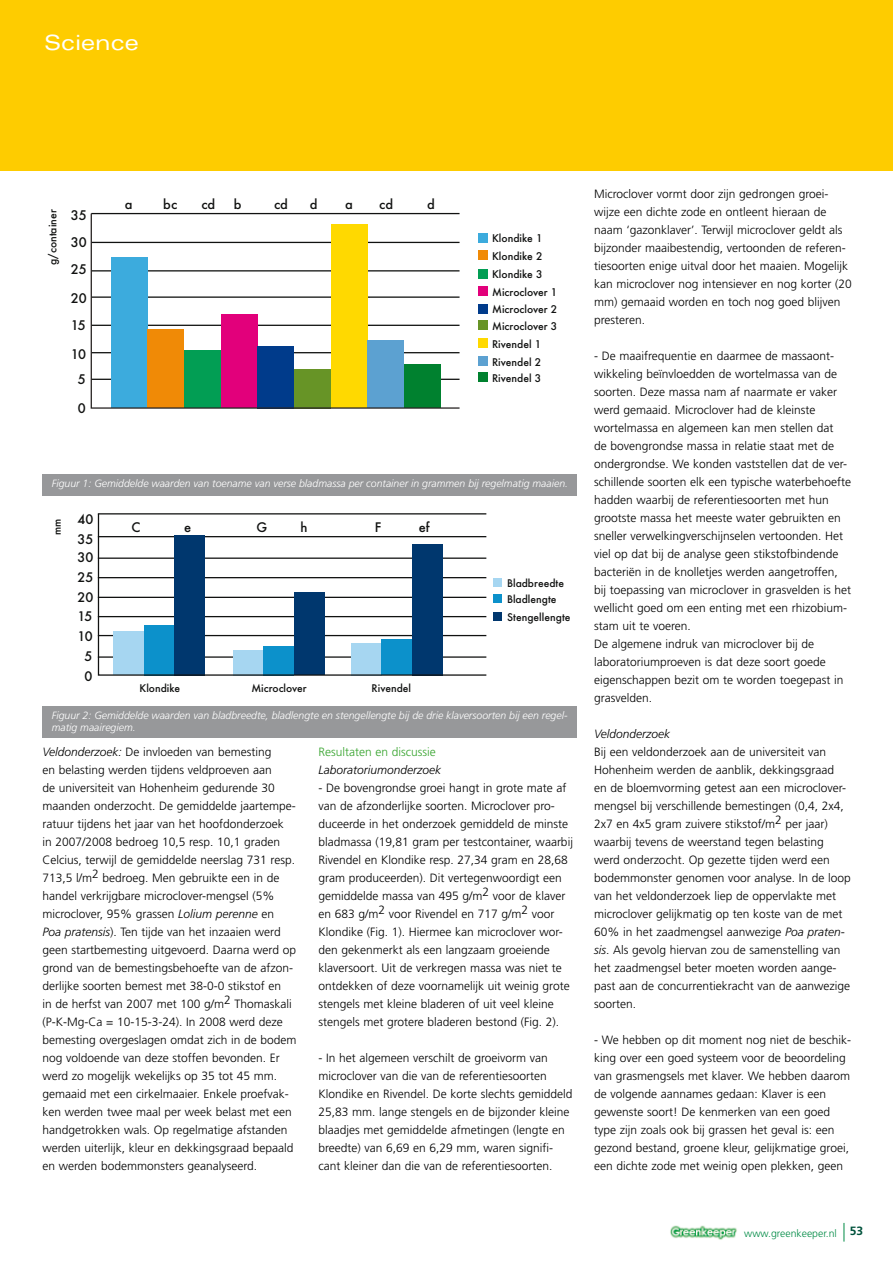
<style>
.page{position:relative;width:893px;height:1263px;background:#fff}
.page>*{position:absolute;margin:0;border:0;box-sizing:border-box;transform-origin:0 0}
.t1{font:expanded 21px "Univers";color:#fff}
.t2{font:500 12.9px "Futura";color:#111211}
.t3{font:300 12px/18px "Frutiger";color:#000}
.t4{font:italic 300 12px "Frutiger";color:#000}
.t5{font:300 12px "Frutiger";color:#35a32c}
.t6{font:italic 300 10.5px/12.6px "Frutiger";color:#fff}
.t7{font:300 10.5px "Frutiger";color:#008b45}
.t8{font:500 10.35px/17px "Futura";color:#111211}
.t9{font:500 10.2px/17.2px "Futura";color:#111211}
.s1{font-style:italic}
.s2{font-weight:700;font-size:12px;color:#00523c}
</style>
<div class="page">
<svg style="left:844px;top:1223px;width:1px;height:18px"></svg>
<img style="left:670px;top:1225px;width:67px;height:15px">
<div style="left:0;top:0;width:893px;height:170px;background:#fecc00"></div>
<svg style="left:90px;top:212px;width:370px;height:197px"></svg>
<div style="left:478px;top:233px;width:9px;height:9px;background:#3cabdd"></div>
<div style="left:478px;top:251px;width:9px;height:9px;background:#f08a06"></div>
<div style="left:478px;top:269px;width:9px;height:9px;background:#029e54"></div>
<div style="left:478px;top:287px;width:9px;height:9px;background:#e2007b"></div>
<div style="left:478px;top:304px;width:9px;height:9px;background:#003b8b"></div>
<div style="left:478px;top:321px;width:9px;height:9px;background:#679426"></div>
<div style="left:478px;top:339px;width:9px;height:9px;background:#ffd900"></div>
<div style="left:478px;top:357px;width:9px;height:9px;background:#5ca1d1"></div>
<div style="left:478px;top:372px;width:9px;height:10px;background:#00812f"></div>
<div style="left:493px;top:578px;width:9px;height:9px;background:#a6d6f1"></div>
<div style="left:493px;top:594px;width:9px;height:9px;background:#0c91cb"></div>
<div style="left:493px;top:612px;width:9px;height:9px;background:#00376e"></div>
<svg style="left:97px;top:513px;width:390px;height:163px"></svg>
<div style="left:43px;top:474px;width:534px;height:21px;background:#97989a"></div>
<div style="left:43px;top:706px;width:534px;height:32px;background:#97989a"></div>
<h1 class="t1" style="left:44px;top:30px;width:96px">Science</h1>
<p class="t8" style="left:44px;top:265px;width:57px;rotate:-90deg">g/container</p>
<p class="t2" style="left:71px;top:207px;width:17px">35</p>
<p class="t2" style="left:71px;top:233px;width:17px">30</p>
<p class="t2" style="left:71px;top:260px;width:17px">25</p>
<p class="t2" style="left:71px;top:289px;width:17px">20</p>
<p class="t2" style="left:71px;top:316px;width:16px">15</p>
<p class="t2" style="left:71px;top:345px;width:17px">10</p>
<p class="t2" style="left:78px;top:370px;width:9px">5</p>
<p class="t2" style="left:78px;top:399px;width:9px">0</p>
<p class="t2" style="left:125px;top:195px;width:9px">a</p>
<p class="t2" style="left:163px;top:195px;width:15px">bc</p>
<p class="t2" style="left:201px;top:195px;width:15px">cd</p>
<p class="t2" style="left:379px;top:195px;width:15px">cd</p>
<p class="t2" style="left:234px;top:195px;width:9px">b</p>
<p class="t2" style="left:274px;top:195px;width:15px">cd</p>
<p class="t2" style="left:310px;top:195px;width:9px">d</p>
<p class="t2" style="left:345px;top:195px;width:9px">a</p>
<p class="t2" style="left:427px;top:195px;width:9px">d</p>
<p class="t8" style="left:492px;top:230px;width:52px">Klondike 1</p>
<p class="t8" style="left:492px;top:246px;width:52px;line-height:18.8px">Klondike 2<br>Klondike 3</p>
<p class="t8" style="left:492px;top:283px;width:67px;text-align:justify">Microclover 1<br>Microclover 2<br>Microclover 3</p>
<p class="t8" style="left:492px;top:335px;width:51px;line-height:17.9px">Rivendel 1<br>Rivendel 2</p>
<p class="t8" style="left:492px;top:369px;width:51px">Rivendel 3</p>
<p class="t6" style="left:52px;top:477px;width:518px">Figuur 1: Gemiddelde waarden van toename van verse bladmassa per container in grammen bij regelmatig maaien.</p>
<p class="t2" style="left:78px;top:510px;width:17px">40</p>
<p class="t9" style="left:48px;top:535px;width:18px;rotate:-90deg">mm</p>
<p class="t2" style="left:131px;top:519px;width:11px">C</p>
<p class="t2" style="left:184px;top:519px;width:9px">e</p>
<p class="t2" style="left:256px;top:519px;width:12px">G</p>
<p class="t2" style="left:300px;top:519px;width:9px">h</p>
<p class="t2" style="left:375px;top:519px;width:8px">F</p>
<p class="t2" style="left:419px;top:519px;width:12px">ef</p>
<p class="t2" style="left:78px;top:530px;width:17px">35</p>
<p class="t2" style="left:78px;top:549px;width:17px">30</p>
<p class="t2" style="left:78px;top:568px;width:17px">25</p>
<p class="t2" style="left:78px;top:588px;width:17px">20</p>
<p class="t2" style="left:78px;top:607px;width:16px">15</p>
<p class="t2" style="left:78px;top:627px;width:17px">10</p>
<p class="t2" style="left:84px;top:647px;width:9px">5</p>
<p class="t2" style="left:84px;top:668px;width:9px">0</p>
<p class="t9" style="left:140px;top:680px;width:42px">Klondike</p>
<p class="t9" style="left:251px;top:680px;width:57px">Microclover</p>
<p class="t9" style="left:372px;top:680px;width:41px">Rivendel</p>
<p class="t9" style="left:507px;top:574px;width:65px">Bladbreedte<br>Bladlengte<br>Stengellengte</p>
<p class="t6" style="left:52px;top:709px;width:517px">Figuur 2: Gemiddelde waarden van bladbreedte, bladlengte en stengellengte bij de drie klaversoorten bij een regel&shy;matig maairegiem.</p>
<p class="t3" style="left:43px;top:743px;width:256px"><span class="s1">Veldonderzoek:</span> De invloeden van bemesting<br>en belasting werden tijdens veldproeven aan<br>de universiteit van Hohenheim gedurende 30 maanden onderzocht. De gemiddelde jaartempe&shy;ratuur tijdens het jaar van het hoofdonderzoek<br>in 2007/2008 bedroeg 10,5 resp. 10,1 graden Celcius, terwijl de gemiddelde neerslag 731 resp.<br>713,5 l/m2 bedroeg. Men gebruikte een in de handel verkrijgbare microclover-mengsel (5% microclover, 95% grassen <span class="s1">Lolium perenne</span> en<br><span class="s1">Poa pratensis</span>). Ten tijde van het inzaaien werd geen startbemesting uitgevoerd. Daarna werd op grond van de bemestingsbehoefte van de afzon&shy;derlijke soorten bemest met 38-0-0 stikstof en<br>in de herfst van 2007 met 100 g/m2 Thomaskali (P-K-Mg-Ca = 10-15-3-24). In 2008 werd deze bemesting overgeslagen omdat zich in de bodem nog voldoende van deze stoffen bevonden. Er werd zo mogelijk wekelijks op 35 tot 45 mm. gemaaid met een cirkelmaaier. Enkele proefvak&shy;ken werden twee maal per week belast met een handgetrokken wals. Op regelmatige afstanden werden uiterlijk, kleur en dekkingsgraad bepaald en werden bodemmonsters geanalyseerd.</p>
<p class="t5" style="left:318px;top:745px;width:119px">Resultaten en discussie</p>
<p class="t4" style="left:318px;top:763px;width:124px">Laboratoriumonderzoek</p>
<p class="t3" style="left:318px;top:779px;width:256px">- De bovengrondse groei hangt in grote mate af van de afzonderlijke soorten. Microclover pro&shy;duceerde in het onderzoek gemiddeld de minste bladmassa (19,81 gram per testcontainer, waarbij Rivendel en Klondike resp. 27,34 gram en 28,68 gram produceerden). Dit vertegenwoordigt een gemiddelde massa van 495 g/m2 voor de klaver en 683 g/m2 voor Rivendel en 717 g/m2 voor Klondike (Fig. 1). Hiermee kan microclover wor&shy;den gekenmerkt als een langzaam groeiende klaversoort. Uit de verkregen massa was niet te ontdekken of deze voornamelijk uit weinig grote stengels met kleine bladeren of uit veel kleine stengels met grotere bladeren bestond (Fig. 2).</p>
<p class="t3" style="left:318px;top:1049px;width:256px">- In het algemeen verschilt de groeivorm van microclover van die van de referentiesoorten Klondike en Rivendel. De korte slechts gemiddeld 25,83 mm. lange stengels en de bijzonder kleine blaadjes met gemiddelde afmetingen (lengte en breedte) van 6,69 en 6,29 mm, waren signifi&shy;cant kleiner dan die van de referentiesoorten.</p>
<p class="t3" style="left:594px;top:185px;width:259px">Microclover vormt door zijn gedrongen groei&shy;wijze een dichte zode en ontleent hieraan de naam ‘gazonklaver’. Terwijl microclover geldt als bijzonder maaibestendig, vertoonden de referen&shy;tiesoorten enige uitval door het maaien. Mogelijk kan microclover nog intensiever en nog korter (20 mm) gemaaid worden en toch nog goed blijven presteren.</p>
<p class="t3" style="left:594px;top:347px;width:259px">- De maaifrequentie en daarmee de massaont&shy;wikkeling beïnvloedden de wortelmassa van de soorten. Deze massa nam af naarmate er vaker werd gemaaid. Microclover had de kleinste wortelmassa en algemeen kan men stellen dat<br>de bovengrondse massa in relatie staat met de ondergrondse. We konden vaststellen dat de ver&shy;schillende soorten elk een typische waterbehoefte hadden waarbij de referentiesoorten met hun grootste massa het meeste water gebruikten en sneller verwelkingverschijnselen vertoonden. Het viel op dat bij de analyse geen stikstofbindende bacteriën in de knolletjes werden aangetroffen, bij toepassing van microclover in grasvelden is het wellicht goed om een enting met een rhizobium&shy;stam uit te voeren.<br>De algemene indruk van microclover bij de laboratoriumproeven is dat deze soort goede eigenschappen bezit om te worden toegepast in grasvelden.</p>
<p class="t4" style="left:594px;top:727px;width:78px">Veldonderzoek</p>
<p class="t3" style="left:594px;top:743px;width:258px">Bij een veldonderzoek aan de universiteit van Hohenheim werden de aanblik, dekkingsgraad<br>en de bloemvorming getest aan een microclover&shy;mengsel bij verschillende bemestingen (0,4, 2x4, 2x7 en 4x5 gram zuivere stikstof/m2 per jaar) waarbij tevens de weerstand tegen belasting werd onderzocht. Op gezette tijden werd een bodemmonster genomen voor analyse. In de loop van het veldonderzoek liep de oppervlakte met microclover gelijkmatig op ten koste van de met 60% in het zaadmengsel aanwezige <span class="s1">Poa praten&shy;sis</span>. Als gevolg hiervan zou de samenstelling van het zaadmengsel beter moeten worden aange&shy;past aan de concurrentiekracht van de aanwezige soorten.</p>
<p class="t3" style="left:594px;top:1031px;width:258px">- We hebben op dit moment nog niet de beschik&shy;king over een goed systeem voor de beoordeling van grasmengsels met klaver. We hebben daarom de volgende aannames gedaan: Klaver is een gewenste soort! De kenmerken van een goed type zijn zoals ook bij grassen het geval is: een gezond bestand, groene kleur, gelijkmatige groei, een dichte zode met weinig open plekken, geen</p>
<p class="t7" style="left:744px;top:1227px;width:121px">www.greenkeeper.nl <span class="s2">53</span></p>
</div>
